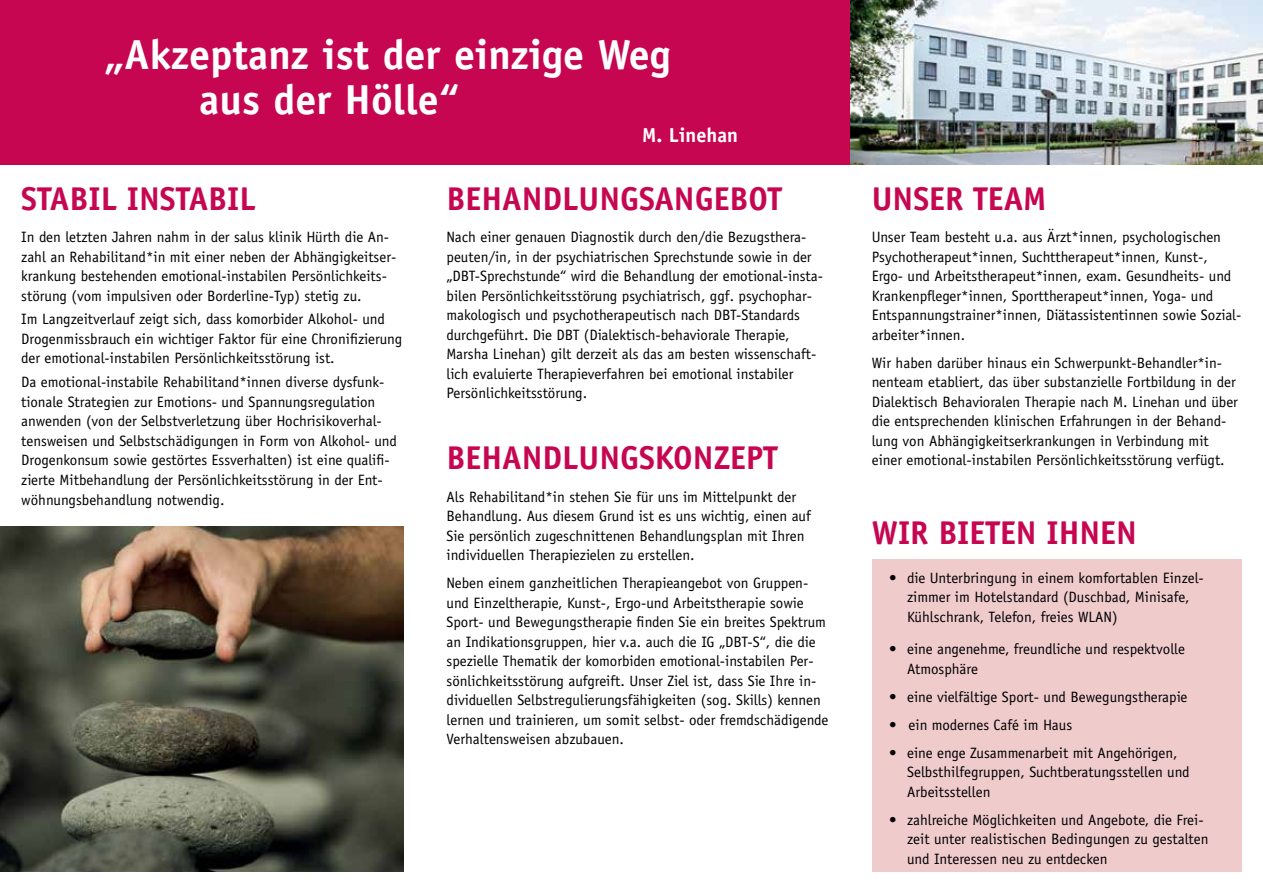
<style>
.page{position:relative;width:1263px;height:893px;background:#fff}
.page>*{position:absolute;margin:0;border:0;box-sizing:border-box;transform-origin:0 0}
.t1{font:700 42px/45px "Officina Sans Std";color:#fff}
.t2{font:700 33px "Officina Sans Std";color:#c60651}
.t3{font:700 20.25px "Officina Sans Std";color:#fff}
.t4{font:15px/19.5px "Officina Sans Std";color:#000}
</style>
<div class="page">
<div style="left:0;top:0;width:1263px;height:165px;background:#c60651"></div>
<div style="left:872px;top:559px;width:370px;height:313px;background:#f0cbcc"></div>
<img style="left:0;top:526px;width:404px;height:346px">
<img style="left:850px;top:0;width:413px;height:165px">
<h1 class="t1" style="left:199px;top:31px;width:473px;text-indent:-96px">„AKZEPTANZ IST DER EINZIGE WEG<br>AUS DER H ÖLLE“</h1>
<h3 class="t3" style="left:642px;top:123px;width:97px">M. LINEHAN</h3>
<h2 class="t2" style="left:21px;top:178px;width:236px">STABIL INSTABIL</h2>
<p class="t4" style="left:21px;top:227px;width:377px">In den letzten Jahren nahm in der salus klinik H ürth die An&shy;zahl an Rehabilitand*in mit einer neben der Abhängigkeitser&shy;krankung bestehenden emotional-instabilen Persönlichkeits&shy;störung (vom impulsiven oder Borderline-Typ) stetig zu.</p>
<p class="t4" style="left:21px;top:310px;width:383px">Im Langzeitverlauf zeigt sich, dass komorbider Alkohol- und<br>Drogenmissbrauch ein wichtiger Faktor für eine Chronifizierung der emotional-instabilen Persönlichkeitsstörung ist.</p>
<p class="t4" style="left:21px;top:372px;width:377px">Da emotional-instabile Rehabilitand*innen diverse dysfunk&shy;tionale Strategien zur Emotions- und Spannungsregulation anwenden (von der Selbstverletzung über H ochrisikoverhal&shy;tensweisen und Selbstschädigungen in Form von Alkohol- und Drogenkonsum sowie gestörtes Essverhalten) ist eine qualifi&shy;zierte Mitbehandlung der Persönlichkeitsstörung in der Ent&shy;wöhnungsbehandlung notwendig.</p>
<h2 class="t2" style="left:446px;top:178px;width:337px">BEHANDLUNGSANGEBOT</h2>
<p class="t4" style="left:446px;top:227px;width:378px">Nach einer genauen Diagnostik durch den/die Bezugsthera&shy;peuten/in, in der psychiatrischen Sprechstunde sowie in der „DBT-Sprechstunde“ wird die Behandlung der emotional-insta&shy;bilen Persönlichkeitsstörung psychiatrisch, ggf. psychophar&shy;makologisch und psychotherapeutisch nach DBT-Standards durchgeführt. Die DBT (Dialektisch-behaviorale Therapie, Marsha Linehan) gilt derzeit als das am besten wissenschaft&shy;lich evaluierte Therapieverfahren bei emotional instabiler Persönlichkeitsstörung.</p>
<h2 class="t2" style="left:446px;top:438px;width:333px">BEHANDLUNGSKONZEPT</h2>
<p class="t4" style="left:446px;top:487px;width:366px">Als Rehabilitand*in stehen Sie für uns im Mittelpunkt der Behandlung. Aus diesem Grund ist es uns wichtig, einen auf Sie persönlich zugeschnittenen Behandlungsplan mit Ihren individuellen Therapiezielen zu erstellen.</p>
<p class="t4" style="left:446px;top:573px;width:383px">Neben einem ganzheitlichen Therapieangebot von Gruppen&shy;und Einzeltherapie, Kunst-, Ergo-und Arbeitstherapie sowie Sport- und Bewegungstherapie finden Sie ein breites Spektrum an Indikationsgruppen, hier v.a. auch die IG „DBT-S“, die die spezielle Thematik der komorbiden emotional-instabilen Per&shy;sönlichkeitsstörung aufgreift. Unser Ziel ist, dass Sie Ihre in&shy;dividuellen Selbstregulierungsfähigkeiten (sog. Skills) kennen lernen und trainieren, um somit selbst- oder fremdschädigende Verhaltensweisen abzubauen.</p>
<h2 class="t2" style="left:872px;top:178px;width:176px">UNSER TEAM</h2>
<p class="t4" style="left:872px;top:227px;width:371px">Unser Team besteht u.a. aus Ärzt*innen, psychologischen Psychotherapeut*innen, Suchttherapeut*innen, Kunst-, Ergo- und Arbeitstherapeut*innen, exam. Gesundheits- und Krankenpfleger*innen, Sporttherapeut*innen, Yoga- und Entspannungstrainer*innen, Diätassistentinnen sowie Sozial&shy;arbeiter*innen.</p>
<p class="t4" style="left:872px;top:353px;width:368px">Wir haben darüber hinaus ein Schwerpunkt-Behandler*in&shy;nenteam etabliert, das über substanzielle Fortbildung in der Dialektisch Behavioralen Therapie nach M. Linehan und über die entsprechenden klinischen Erfahrungen in der Behand&shy;lung von Abhängigkeitserkrankungen in Verbindung mit einer emotional-instabilen Persönlichkeitsstörung verfügt.</p>
<h2 class="t2" style="left:872px;top:513px;width:267px">WIR BIETEN IHNEN</h2>
<p class="t4" style="left:907px;top:568px;width:298px;text-indent:-18px">• die Unterbringung in einem komfortablen Einzel&shy;zimmer im Hotelstandard (Duschbad, Minisafe,<br>Kühlschrank, Telefon, freies WLAN )</p>
<p class="t4" style="left:907px;top:639px;width:279px;text-indent:-18px">• eine angenehme, freundliche und respektvolle<br>Atmosphäre</p>
<p class="t4" style="left:889px;top:687px;width:300px">• eine vielfältige Sport- und Bewegungstherapie</p>
<p class="t4" style="left:889px;top:715px;width:185px">• ein modernes Café im Haus</p>
<p class="t4" style="left:907px;top:743px;width:284px;text-indent:-18px">• eine enge Zusammenarbeit mit Angehörigen,<br>Selbsthilfegruppen, Suchtberatungsstellen und<br>Arbeitsstellen</p>
<p class="t4" style="left:907px;top:810px;width:303px;text-indent:-18px">• zahlreiche Möglichkeiten und Angebote, die Frei&shy;zeit unter realistischen Bedingungen zu gestalten und Interessen neu zu entdecken</p>
</div>
